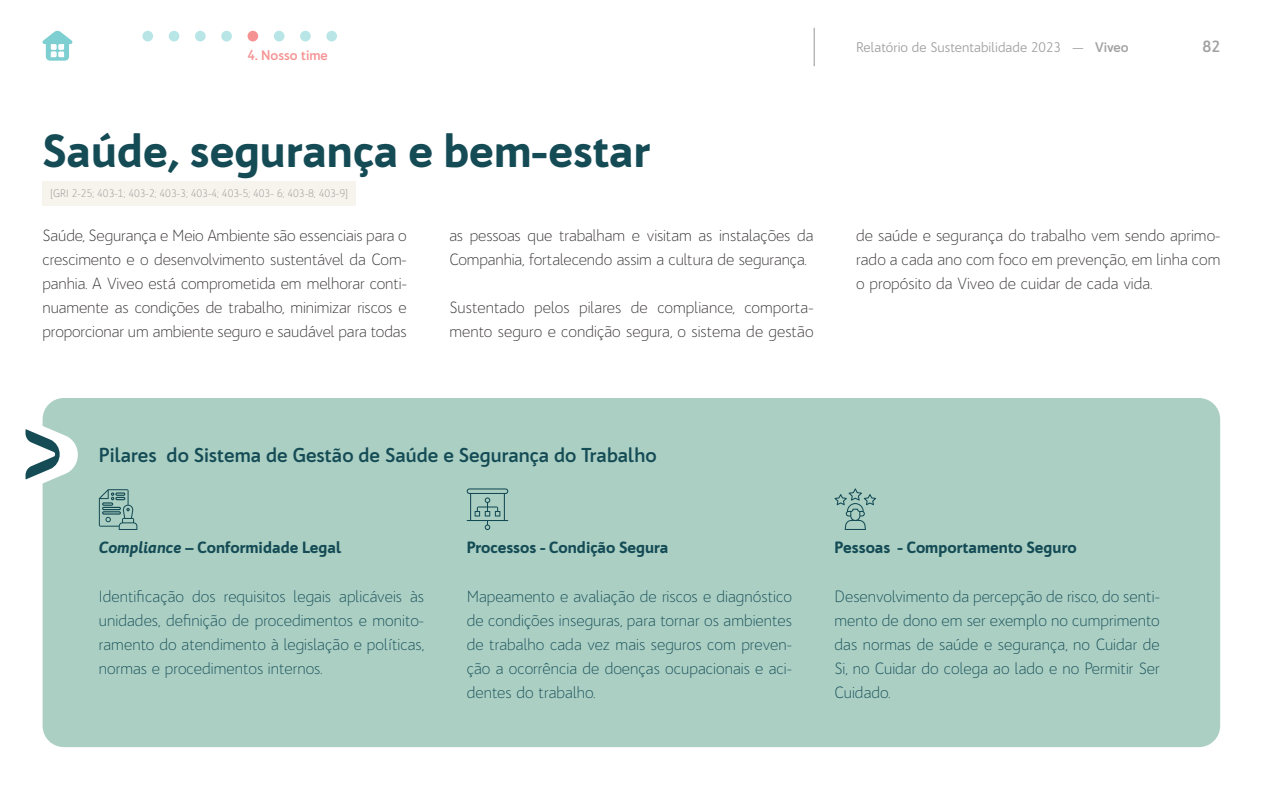
<style>
.page{position:relative;width:1263px;height:796px;background:#fff}
.page>*{position:absolute;margin:0;border:0;box-sizing:border-box;transform-origin:0 0}
.t1{font:900 45px "Bw Quinta Pro";color:#144b55}
.t2{font:700 19.5px "Bw Quinta Pro";color:#144b55}
.t3{font:300 15.75px/24px "Bw Quinta Pro";letter-spacing:-.01em;color:#332f30;text-align:justify}
.t4{font:300 15.75px/24px "Bw Quinta Pro";color:#144b55;text-align:justify}
.t5{font:900 15.75px "Bw Quinta Pro";color:#144b55}
.t6{font:700 15.75px "Bw Quinta Pro";color:#a1a1a1}
.t7{font:13.5px "Bw Quinta Pro";color:#a1a1a1}
.t8{font:700 13.5px "Bw Quinta Pro";color:#f59393}
.t9{font:300 10.5px "Bw Quinta Pro";color:#8f8f8f}
.s1{font-weight:700}
.s2{font-style:italic}
</style>
<div class="page">
<div style="left:43px;top:181px;width:313px;height:24px;background:#f7f3ed"></div>
<div style="left:43px;top:398px;width:1177px;height:348px;background:#abcfc3"></div>
<svg style="left:26px;top:429px;width:34px;height:50px"></svg>
<svg style="left:834px;top:488px;width:42px;height:41px;background:#96bcb3"></svg>
<svg style="left:467px;top:488px;width:41px;height:41px;background:#8fb6ae"></svg>
<svg style="left:99px;top:489px;width:38px;height:40px;background:#84aca6"></svg>
<hr style="left:814px;top:28px;width:1px;height:38px;background:#a1a1a1">
<svg style="left:42px;top:31px;width:31px;height:30px"></svg>
<div style="left:142px;top:31px;width:11px;height:10px;background:#b8e5e6;border-radius:50%"></div>
<div style="left:169px;top:31px;width:10px;height:10px;background:#b8e5e6;border-radius:50%"></div>
<div style="left:195px;top:31px;width:11px;height:10px;background:#b8e5e6;border-radius:50%"></div>
<div style="left:221px;top:31px;width:11px;height:10px;background:#b8e5e6;border-radius:50%"></div>
<div style="left:248px;top:31px;width:10px;height:10px;background:#f59393;border-radius:50%"></div>
<div style="left:274px;top:31px;width:10px;height:10px;background:#b8e5e6;border-radius:50%"></div>
<div style="left:300px;top:31px;width:11px;height:10px;background:#b8e5e6;border-radius:50%"></div>
<div style="left:326px;top:31px;width:11px;height:10px;background:#b8e5e6;border-radius:50%"></div>
<p class="t8" style="left:248px;top:47px;width:82px">4. Nosso time</p>
<h1 class="t1" style="left:43px;top:122px;width:609px">Saúde, segurança e bem-estar</h1>
<p class="t9" style="left:50px;top:187px;width:299px">[GRI 2-25; 403-1; 403-2; 403-3; 403-4; 403-5; 403- 6; 403-8; 403-9]</p>
<p class="t3" style="left:43px;top:223px;width:366px">Saúde, Segurança e Meio Ambiente são essenciais para o crescimento e o desenvolvimento sustentável da Com&shy;panhia. A Viveo está comprometida em melhorar conti&shy;nuamente as condições de trabalho, minimizar riscos e proporcionar um ambiente seguro e saudável para todas</p>
<p class="t3" style="left:449px;top:223px;width:366px">as pessoas que trabalham e visitam as instalações da<br>Companhia, fortalecendo assim a cultura de segurança.</p>
<p class="t3" style="left:449px;top:295px;width:366px">Sustentado pelos pilares de compliance, comporta&shy;mento seguro e condição segura, o sistema de gestão</p>
<p class="t7" style="left:856px;top:39px;width:274px">Relatório de Sustentabilidade 2023 — <span class="s1">Viveo</span></p>
<p class="t6" style="left:1202px;top:37px;width:19px">82</p>
<p class="t3" style="left:856px;top:223px;width:366px">de saúde e segurança do trabalho vem sendo aprimo&shy;rado a cada ano com foco em prevenção, em linha com o propósito da Viveo de cuidar de cada vida.</p>
<p class="t2" style="left:99px;top:442px;width:559px">Pilares do Sistema de Gestão de Saúde e Segurança do Trabalho</p>
<p class="t5" style="left:99px;top:537px;width:244px"><span class="s2">Compliance</span> – Conformidade Legal</p>
<p class="t4" style="left:99px;top:583px;width:327px">Identificação dos requisitos legais aplicáveis às unidades, definição de procedimentos e monito&shy;ramento do atendimento à legislação e políticas, normas e procedimentos internos.</p>
<p class="t5" style="left:467px;top:537px;width:203px">Processos - Condição Segura</p>
<p class="t4" style="left:467px;top:583px;width:327px">Mapeamento e avaliação de riscos e diagnóstico de condições inseguras, para tornar os ambientes de trabalho cada vez mais seguros com preven&shy;ção a ocorrência de doenças ocupacionais e aci&shy;dentes do trabalho.</p>
<p class="t5" style="left:834px;top:537px;width:244px">Pessoas - Comportamento Seguro</p>
<p class="t4" style="left:834px;top:583px;width:327px">Desenvolvimento da percepção de risco, do senti&shy;mento de dono em ser exemplo no cumprimento das normas de saúde e segurança, no Cuidar de Si, no Cuidar do colega ao lado e no Permitir Ser Cuidado.</p>
</div>
